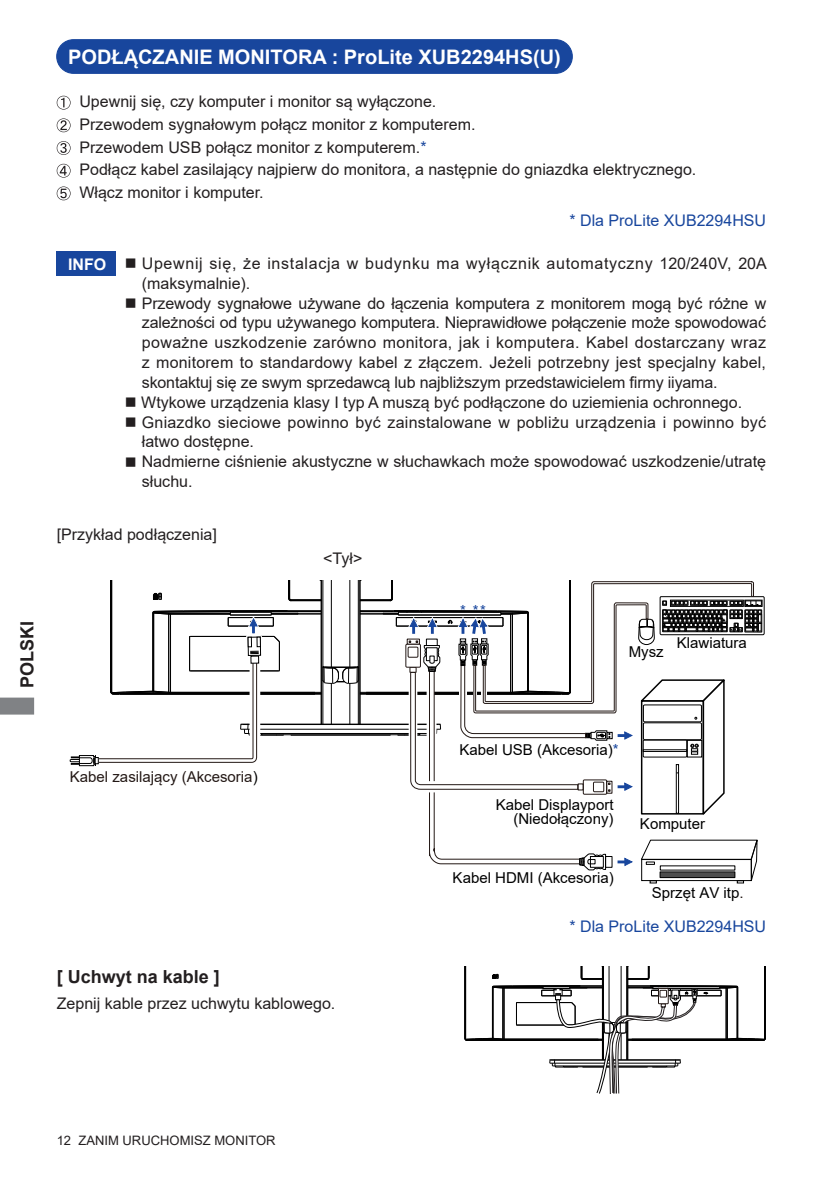
<style>
.page{position:relative;width:840px;height:1191px;background:#fff}
.page>*{position:absolute;margin:0;border:0;box-sizing:border-box;transform-origin:0 0}
.t1{font:700 20px "Arial";color:#fff}
.t2{font:700 18px "Arial";color:#231f20}
.t3{font:16px/19.8px "Arial";color:#231f20}
.t4{font:16px/19.8px "Arial";letter-spacing:.04em;color:#231f20}
.t5{font:16px "Arial";color:#18469d}
.t6{font:15px/14.2px "Arial";color:#000;text-align:right}
.t7{font:15px "Arial";color:#231815}
.t8{font:15px "Arial";color:#18469d}
.t9{font:13px "Arial";color:#231f20}
.s1{color:#18469d}
.s2{font-weight:700;color:#fff}
.s3{color:#000}
.s4{color:#231815}
</style>
<div class="page">
<svg style="left:0;top:697px;width:34px;height:17px"></svg>
<svg style="left:57px;top:96px;width:13px;height:14px"></svg>
<svg style="left:57px;top:118px;width:13px;height:14px"></svg>
<svg style="left:57px;top:141px;width:13px;height:14px"></svg>
<svg style="left:57px;top:164px;width:13px;height:14px"></svg>
<svg style="left:57px;top:186px;width:13px;height:14px"></svg>
<div style="left:57px;top:251px;width:59px;height:25px;background:#18469d"></div>
<div style="left:57px;top:40px;width:515px;height:33px;background:#18469d;border-radius:17px"></div>
<div style="left:56px;top:39px;width:516px;height:35px;border:1px solid #18469d;border-radius:17px"></div>
<svg style="left:464px;top:966px;width:301px;height:128px"></svg>
<div style="left:659px;top:596px;width:105px;height:39px;border:1px solid #000"></div>
<div style="left:744px;top:600px;width:18px;height:6px;border:1px solid #000"></div>
<svg style="left:69px;top:580px;width:692px;height:304px"></svg>
<p class="t2" style="left:14px;top:688px;width:69px;rotate:-90deg">POLSKI</p>
<p class="t1" style="left:68px;top:43px;width:494px">PODŁĄCZANIE MONITORA : ProLite XUB2294HS(U)</p>
<p class="t3" style="left:79px;top:90px;width:618px;line-height:22.6px">Upewnij się, czy komputer i monitor są wyłączone.<br>Przewodem sygnałowym połącz monitor z komputerem.<br>Przewodem USB połącz monitor z komputerem.<span class="s1">*<br></span>Podłącz kabel zasilający najpierw do monitora, a następnie do gniazdka elektrycznego.<br>Włącz monitor i komputer.</p>
<p class="t5" style="left:569px;top:210px;width:198px">* Dla ProLite XUB2294HSU</p>
<p class="t4" style="left:142px;top:253px;width:626px;text-indent:-74px"><span class="s2">INFO</span> ■ Upewnij się, że instalacja w budynku ma wyłącznik automatyczny 120/240V, 20A (maksymalnie).</p>
<p class="t3" style="left:142px;top:293px;width:625px;text-align:justify;text-indent:-17px">■ Przewody sygnałowe używane do łączenia komputera z monitorem mogą być różne w zależności od typu używanego komputera. Nieprawidłowe połączenie może spowodować poważne uszkodzenie zarówno monitora, jak i komputera. Kabel dostarczany wraz z monitorem to standardowy kabel z złączem. Jeżeli potrzebny jest specjalny kabel, skontaktuj się ze swym sprzedawcą lub najbliższym przedstawicielem firmy iiyama.</p>
<p class="t3" style="left:125px;top:392px;width:618px">■ Wtykowe urządzenia klasy I typ A muszą być podłączone do uziemienia ochronnego.</p>
<p class="t3" style="left:142px;top:412px;width:625px;text-indent:-17px">■ Gniazdko sieciowe powinno być zainstalowane w pobliżu urządzenia i powinno być łatwo dostępne.</p>
<p class="t3" style="left:142px;top:452px;width:625px;text-indent:-17px">■ Nadmierne ciśnienie akustyczne w słuchawkach może spowodować uszkodzenie/utratę słuchu.</p>
<p class="t3" style="left:57px;top:524px;width:162px">[Przykład podłączenia]</p>
<p class="t3" style="left:323px;top:548px;width:41px">&lt;Tył&gt;</p>
<p class="t7" style="left:70px;top:766px;width:189px">Kabel zasilający (Akcesoria<span class="s3">)</span></p>
<p class="t2" style="left:57px;top:963px;width:165px">[ Uchwyt na kable ]</p>
<p class="t3" style="left:57px;top:993px;width:280px">Zepnij kable przez uchwytu kablowego.</p>
<p class="t8" style="left:460px;top:600px;width:27px">* **</p>
<p class="t6" style="left:628px;top:644px;width:36px">Mysz</p>
<p class="t6" style="left:676px;top:636px;width:72px">Klawiatura</p>
<p class="t6" style="left:459px;top:742px;width:161px">Kabel USB (Akcesoria)<span class="s1">*</span></p>
<p class="t6" style="left:495px;top:797px;width:119px">Kabel Displayport (Niedołączony)</p>
<p class="t6" style="left:452px;top:870px;width:162px">Kabel HDMI (Akcesoria)</p>
<p class="t6" style="left:639px;top:816px;width:67px">Komputer</p>
<p class="t6" style="left:651px;top:885px;width:93px">Sprzęt AV itp<span class="s4">.</span></p>
<p class="t5" style="left:569px;top:915px;width:198px">* Dla ProLite XUB2294HSU</p>
<p class="t9" style="left:57px;top:1131px;width:220px">12 ZANIM URUCHOMISZ MONITOR</p>
</div>
